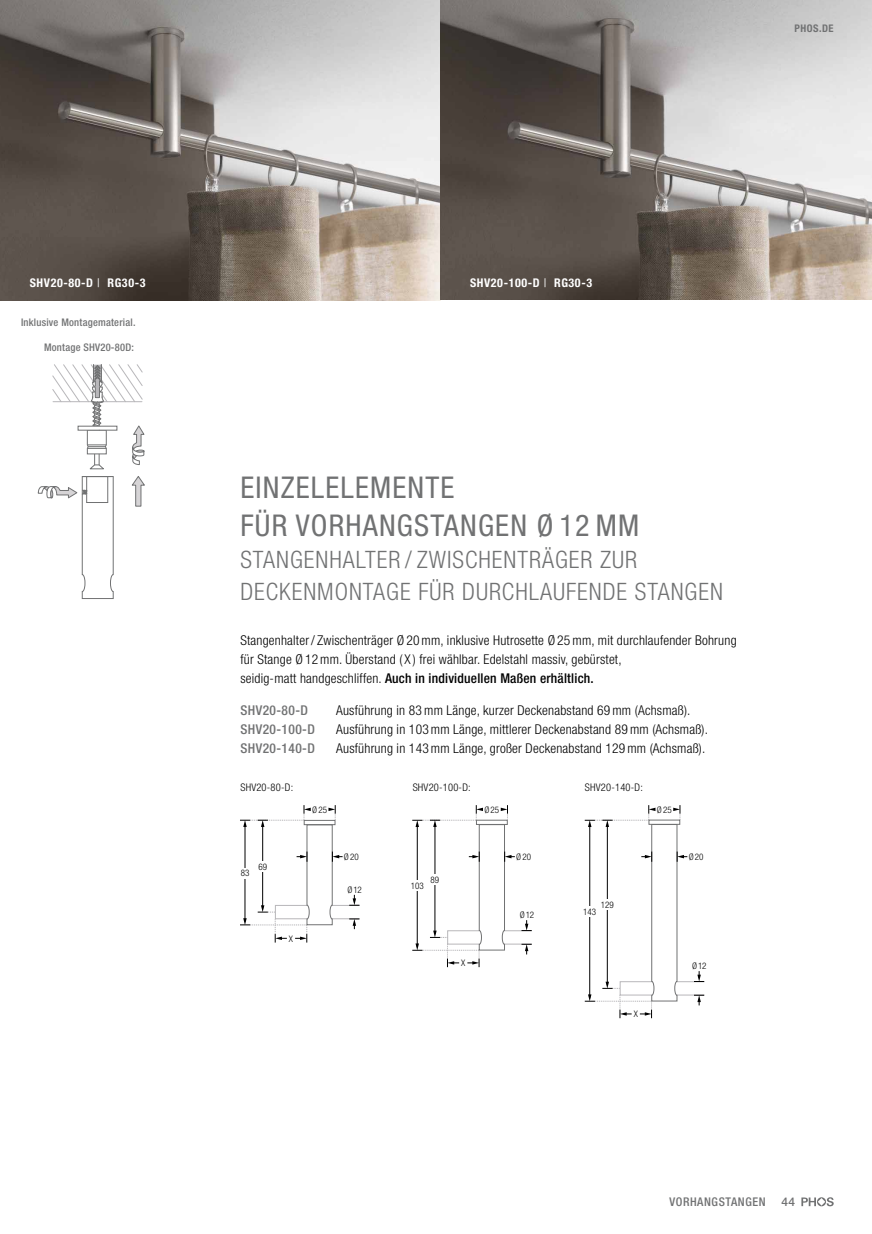
<style>
.page{position:relative;width:872px;height:1234px;background:#fff}
.page>*{position:absolute;margin:0;border:0;box-sizing:border-box;transform-origin:0 0}
.t1{font:condensed 30px/38.2px "Helvetica Neue LT Std";letter-spacing:.04em;color:#717273}
.t2{font:300 condensed 24px/32px "Helvetica Neue LT Std";letter-spacing:.04em;color:#717273}
.t3{font:300 condensed 13.5px/19.2px "Helvetica Neue LT Std";letter-spacing:.015em;color:#000}
.t4{font:500 condensed 13.5px "Helvetica Neue LT Std";letter-spacing:.03em;color:#717273}
.t5{font:700 condensed 12px "Helvetica Neue LT Std";letter-spacing:.05em;color:#fff}
.t6{font:500 condensed 12px "Helvetica Neue LT Std";letter-spacing:.05em;color:#717273}
.t7{font:500 12px "Helvetica Neue LT Std";color:#717273}
.t8{font:500 condensed 10.5px "Helvetica Neue LT Std";letter-spacing:.02em;color:#717273}
.t9{font:300 condensed 10.5px "Helvetica Neue LT Std";letter-spacing:.02em;color:#000}
.t10{font:700 condensed 10.5px "Helvetica Neue LT Std";letter-spacing:.05em;color:#717273}
.t11{font:300 condensed 9px "Helvetica Neue LT Std";color:#000}
.s1{font-weight:400}
.s2{font-weight:500}
</style>
<div class="page">
<img style="left:0;top:0;width:440px;height:300px">
<svg style="left:585px;top:805px;width:119px;height:212px"></svg>
<svg style="left:412px;top:805px;width:120px;height:161px"></svg>
<svg style="left:52px;top:364px;width:93px;height:105px"></svg>
<svg style="left:132px;top:476px;width:13px;height:30px"></svg>
<svg style="left:38px;top:476px;width:76px;height:123px"></svg>
<svg style="left:240px;top:805px;width:119px;height:137px"></svg>
<img style="left:440px;top:0;width:432px;height:300px">
<svg style="left:801px;top:1197px;width:32px;height:8px"></svg>
<p class="t10" style="left:794px;top:22px;width:41px">PHOS.DE</p>
<p class="t5" style="left:30px;top:275px;width:117px">SHV20-80-D <span class="s1">|</span> RG30-3</p>
<p class="t5" style="left:470px;top:275px;width:124px">SHV20-100-D <span class="s1">|</span> RG30-3</p>
<p class="t8" style="left:21px;top:315px;width:116px">Inklusive Montagematerial.</p>
<p class="t8" style="left:44px;top:341px;width:91px">Montage SHV20-80D:</p>
<h1 class="t1" style="left:240px;top:468px;width:400px">EINZELELEMENTE<br>FÜR VORHANGSTANGEN Ø 12 MM</h1>
<h2 class="t2" style="left:240px;top:543px;width:484px">STANGENHALTER / ZWISCHENTRÄGER ZUR<br>DECKENMONTAGE FÜR DURCHLAUFENDE STANGEN</h2>
<p class="t3" style="left:240px;top:630px;width:498px">Stangenhalter / Zwischenträger Ø 20mm, inklusive Hutrosette Ø 25mm, mit durchlaufender Bohrung für Stange Ø 12mm. Überstand ( X ) frei wählbar. Edelstahl massiv, gebürstet,<br>seidig-matt handgeschliffen. <span class="s2">Auch in individuellen Maßen erhältlich.</span></p>
<p class="t4" style="left:240px;top:701px;width:69px">SHV20-80-D</p>
<p class="t3" style="left:336px;top:700px;width:356px">Ausführung in 83mm Länge, kurzer Deckenabstand 69mm (Achsmaß).</p>
<p class="t4" style="left:240px;top:721px;width:76px">SHV20-100-D</p>
<p class="t3" style="left:336px;top:719px;width:373px">Ausführung in 103mm Länge, mittlerer Deckenabstand 89mm (Achsmaß).</p>
<p class="t4" style="left:240px;top:740px;width:76px">SHV20-140-D</p>
<p class="t3" style="left:336px;top:738px;width:371px">Ausführung in 143mm Länge, großer Deckenabstand 129mm (Achsmaß).</p>
<p class="t9" style="left:240px;top:781px;width:54px">SHV20-80-D:</p>
<p class="t9" style="left:413px;top:781px;width:60px">SHV20-100-D:</p>
<p class="t9" style="left:585px;top:781px;width:60px">SHV20-140-D:</p>
<p class="t11" style="left:241px;top:867px;width:10px">83</p>
<p class="t11" style="left:258px;top:861px;width:10px">69</p>
<p class="t11" style="left:289px;top:932px;width:6px">X</p>
<p class="t11" style="left:312px;top:804px;width:16px">Ø25</p>
<p class="t11" style="left:484px;top:804px;width:16px">Ø25</p>
<p class="t11" style="left:344px;top:851px;width:16px">Ø20</p>
<p class="t11" style="left:516px;top:851px;width:16px">Ø20</p>
<p class="t11" style="left:430px;top:874px;width:10px">89</p>
<p class="t11" style="left:347px;top:883px;width:16px">Ø12</p>
<p class="t11" style="left:411px;top:880px;width:14px">103</p>
<p class="t11" style="left:461px;top:957px;width:6px">X</p>
<p class="t11" style="left:519px;top:909px;width:16px">Ø12</p>
<p class="t11" style="left:601px;top:899px;width:14px">129</p>
<p class="t11" style="left:583px;top:906px;width:14px">143</p>
<p class="t11" style="left:657px;top:804px;width:16px">Ø25</p>
<p class="t11" style="left:688px;top:851px;width:16px">Ø20</p>
<p class="t11" style="left:633px;top:1008px;width:6px">X</p>
<p class="t11" style="left:692px;top:960px;width:16px">Ø12</p>
<p class="t6" style="left:669px;top:1194px;width:98px">VORHANGSTANGEN</p>
<p class="t7" style="left:781px;top:1194px;width:15px">44</p>
</div>
